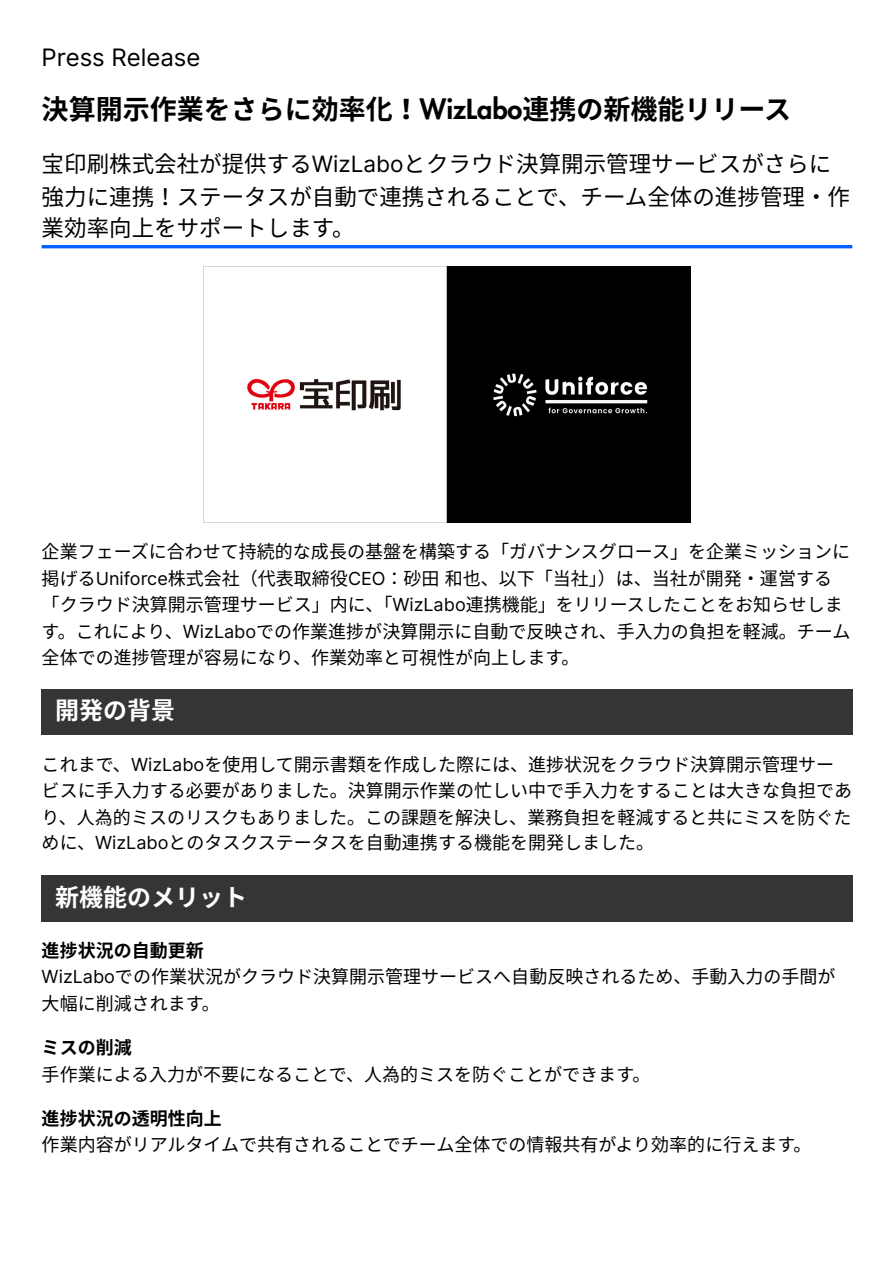
<style>
.page{position:relative;width:894px;height:1263px;background:#fff}
.page>*{position:absolute;margin:0;border:0;box-sizing:border-box;transform-origin:0 0}
.t1{font:700 27px "Noto Sans CJ Ksc";color:#000}
.t2{font:700 24px "Noto Sans CJ Ksc";color:#fff}
.t3{font:24px "Inter";color:#000}
.t4{font:22.5px/32.1px "Noto Sans CJ Ksc";color:#000}
.t5{font:18px/26.4px "Noto Sans CJ Ksc";color:#000}
.s1{font-family:"Futura LT Pro";font-weight:800}
.s2{font-family:"Inter"}
.s3{font-weight:700}
</style>
<div class="page">
<hr style="left:42px;top:245px;width:810px;height:3px;background:#0261ff">
<img style="left:247px;top:267px;width:443px;height:255px">
<div style="left:42px;top:690px;width:810px;height:44px;background:#363434"></div>
<div style="left:42px;top:875px;width:810px;height:46px;background:#363434"></div>
<h1 class="t3" style="left:42px;top:43px;width:160px">Press Release</h1>
<h1 class="t1" style="left:42px;top:88px;width:751px">決算開示作業をさらに効率化！ <span class="s1">WizLabo</span>連携の新機能リリース</h1>
<p class="t4" style="left:42px;top:147px;width:809px">宝印刷株式会社が提供する<span class="s2">WizLabo</span>とクラウド決算開示管理サービスがさらに強力に連携！ ステータスが自動で連携されることで、チーム全体の進捗管理・作業効率向上をサポートします。</p>
<p class="t5" style="left:42px;top:537px;width:810px">企業フェーズに合わせて持続的な成長の基盤を構築する「ガバナンスグロース」を企業ミッションに掲げる<span class="s2">Uniforce</span>株式会社（代表取締役<span class="s2">CEO</span>： 砂田和也、以下「当社」）は、当社が開発・運営する「クラウド決算開示管理サービス」内に、「<span class="s2">WizLabo</span>連携機能」をリリースしたことをお知らせします。これにより、<span class="s2">WizLabo</span>での作業進捗が決算開示に自動で反映され、手入力の負担を軽減。チーム全体での進捗管理が容易になり、作業効率と可視性が向上します。</p>
<p class="t2" style="left:55px;top:691px;width:119px">開発の背景</p>
<p class="t5" style="left:42px;top:750px;width:811px">これまで、<span class="s2">WizLabo</span>を使用して開示書類を作成した際には、進捗状況をクラウド決算開示管理サービスに手入力する必要がありました。決算開示作業の忙しい中で手入力をすることは大きな負担であり、人為的ミスのリスクもありました。この課題を解決し、業務負担を軽減すると共にミスを防ぐために、<span class="s2">WizLabo</span>とのタスクステータスを自動連携する機能を開発しました。</p>
<p class="t2" style="left:55px;top:878px;width:193px">新機能のメリット</p>
<h2 class="t5" style="left:42px;top:937px;width:795px"><span class="s3">進捗状況の自動更新<br></span><span class="s2">WizLabo</span>での作業状況がクラウド決算開示管理サービスへ自動反映されるため、手動入力の手間が大幅に削減されます。</h2>
<h2 class="t5" style="left:42px;top:1033px;width:610px;line-height:27px"><span class="s3">ミスの削減<br></span>手作業による入力が不要になることで、人為的ミスを防ぐことができます。</h2>
<h2 class="t5" style="left:42px;top:1105px;width:771px;line-height:25.8px"><span class="s3">進捗状況の透明性向上<br></span>作業内容がリアルタイムで共有されることでチーム全体での情報共有がより効率的に行えます。</h2>
</div>
